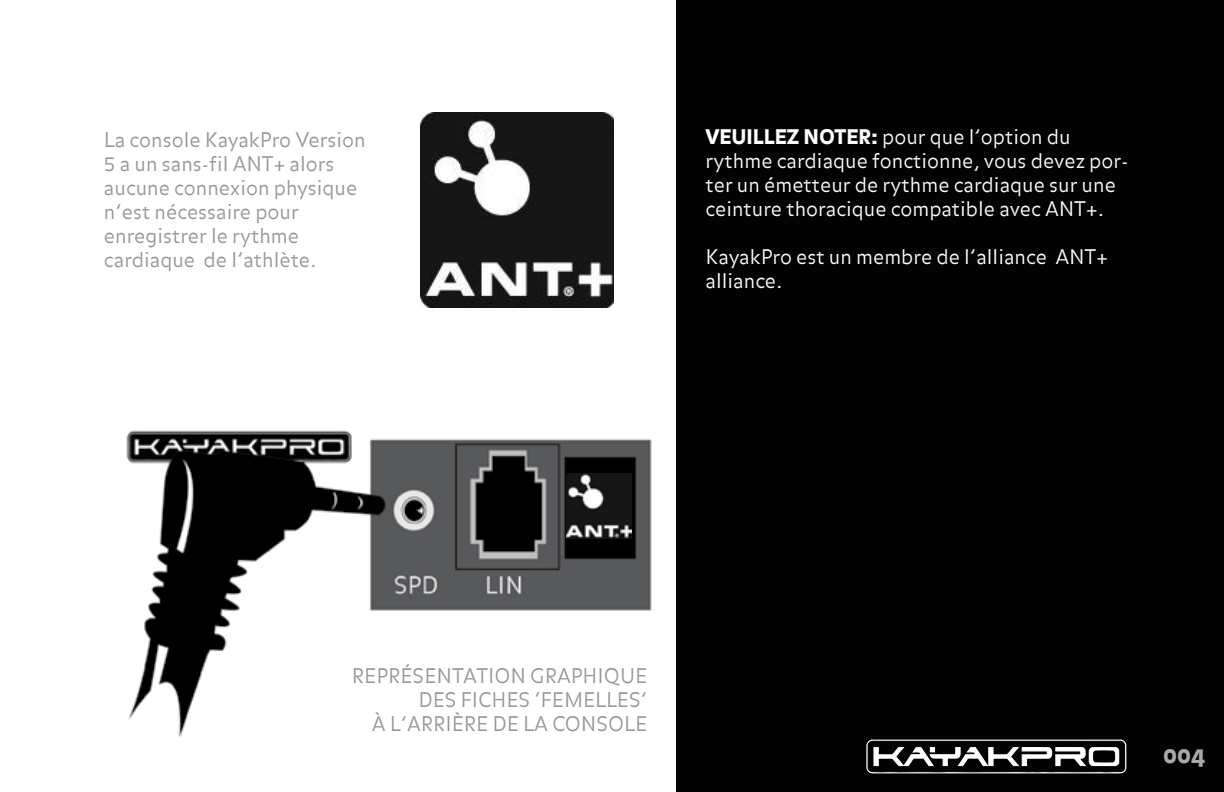
<style>
.page{position:relative;width:1224px;height:792px;background:#fff}
.page>*{position:absolute;margin:0;border:0;box-sizing:border-box;transform-origin:0 0}
.t1{font:24px "Balance Black Caps";color:#a7a9ac}
.t2{font:300 20px/24px "Balance";color:#939598}
.t3{font:300 20px/24px "Balance";color:#fff}
.s1{font-family:"Balance Black Caps";font-weight:400}
</style>
<div class="page">
<img style="left:126px;top:430px;width:526px;height:307px">
<div style="left:676px;top:0;width:548px;height:792px;background:#030303"></div>
<svg style="left:866px;top:739px;width:261px;height:35px"></svg>
<img style="left:420px;top:112px;width:193px;height:195px">
<img style="left:566px;top:474px;width:66px;height:65px">
<div style="left:568px;top:569px;width:58px;height:30px;background:#58595b"></div>
<p class="t2" style="left:104px;top:129px;width:263px">La console KayakPro Version<br>5 a un sans-fil ANT+ alors aucune connexion physique n’est nécessaire pour enregistrer le rythme cardiaque de l’athlète.</p>
<p class="t3" style="left:706px;top:126px;width:424px"><span class="s1">VEUILLEZ NOTER:</span> pour que l’option du rythme cardiaque fonctionne, vous devez por&shy;ter un émetteur de rythme cardiaque sur une ceinture thoracique compatible avec ANT+.</p>
<p class="t3" style="left:706px;top:246px;width:404px">KayakPro est un membre de l’alliance ANT+ alliance.</p>
<p class="t2" style="left:352px;top:665px;width:297px;text-align:right">REPRÉSENTATION GRAPHIQUE<br>DES FICHES ‘FEMELLES’<br>À L’ARRIÈRE DE LA CONSOLE</p>
<p class="t1" style="left:1163px;top:741px;width:43px">004</p>
</div>
